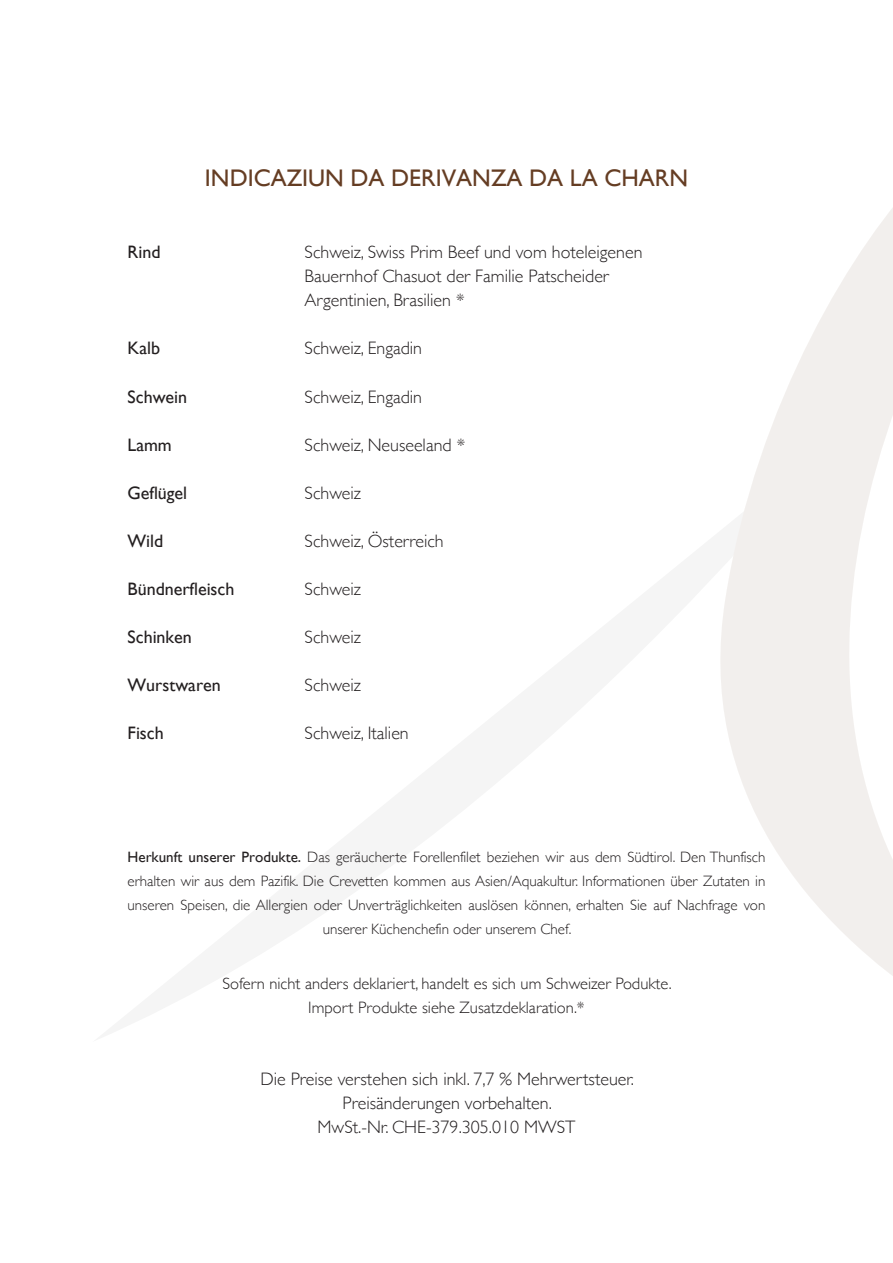
<style>
.page{position:relative;width:893px;height:1263px;background:#fff}
.page>*{position:absolute;margin:0;border:0;box-sizing:border-box;transform-origin:0 0}
.t1{font:24px "Gill Sans";color:#653d23}
.t2{font:300 18px "Gill Sans";color:#231f20}
.t3{font:18px "Gill Sans";color:#231f20}
.t4{font:300 16.5px "Gill Sans";color:#231f20}
.t5{font:300 15px/24px "Gill Sans";color:#231f20;text-align:justify}
.s1{font-weight:400}
</style>
<div class="page">
<svg style="left:720px;top:208px;width:173px;height:768px;fill:#f2efed"></svg>
<p class="t1" style="left:205px;top:164px;width:485px">INDICAZIUN DA DERIVANZA DA LA CHARN</p>
<p class="t3" style="left:128px;top:242px;width:34px">Rind</p>
<p class="t2" style="left:305px;top:238px;width:339px">Schweiz, Swiss Prim Beef und vom hoteleigenen</p>
<p class="t2" style="left:305px;top:262px;width:306px">Bauernhof Chasuot der Familie Patscheider</p>
<p class="t2" style="left:305px;top:286px;width:161px">Argentinien, Brasilien *</p>
<p class="t3" style="left:128px;top:338px;width:34px">Kalb</p>
<p class="t2" style="left:305px;top:334px;width:119px">Schweiz, Engadin</p>
<p class="t3" style="left:128px;top:386px;width:61px">Schwein</p>
<p class="t2" style="left:305px;top:382px;width:119px">Schweiz, Engadin</p>
<p class="t3" style="left:128px;top:434px;width:46px">Lamm</p>
<p class="t2" style="left:305px;top:430px;width:162px">Schweiz, Neuseeland *</p>
<p class="t3" style="left:128px;top:482px;width:61px">Geflügel</p>
<p class="t2" style="left:305px;top:478px;width:58px">Schweiz</p>
<p class="t3" style="left:128px;top:530px;width:37px">Wild</p>
<p class="t2" style="left:305px;top:526px;width:141px">Schweiz, Österreich</p>
<p class="t3" style="left:128px;top:578px;width:108px">Bündnerfleisch</p>
<p class="t2" style="left:305px;top:574px;width:58px">Schweiz</p>
<p class="t3" style="left:128px;top:626px;width:66px">Schinken</p>
<p class="t2" style="left:305px;top:622px;width:58px">Schweiz</p>
<p class="t3" style="left:128px;top:674px;width:95px">Wurstwaren</p>
<p class="t2" style="left:305px;top:670px;width:58px">Schweiz</p>
<p class="t3" style="left:128px;top:722px;width:38px">Fisch</p>
<p class="t2" style="left:305px;top:718px;width:106px">Schweiz, Italien</p>
<p class="t5" style="left:128px;top:844px;width:639px"><span class="s1">Herkunft unserer Produkte.</span> Das geräucherte Forellenfilet beziehen wir aus dem Südtirol. Den Thunfisch erhalten wir aus dem Pazifik. Die Crevetten kommen aus Asien/Aquakultur. Informationen über Zutaten in unseren Speisen, die Allergien oder Unverträglichkeiten auslösen können, erhalten Sie auf Nachfrage von</p>
<p class="t5" style="left:323px;top:916px;width:250px">unserer Küchenchefin oder unserem Chef.</p>
<p class="t4" style="left:223px;top:971px;width:451px">Sofern nicht anders deklariert, handelt es sich um Schweizer Podukte.</p>
<p class="t4" style="left:308px;top:995px;width:278px">Import Produkte siehe Zusatzdeklaration.*</p>
<p class="t2" style="left:260px;top:1065px;width:375px">Die Preise verstehen sich inkl. 7,7 % Mehrwertsteuer.</p>
<p class="t2" style="left:343px;top:1089px;width:211px">Preisänderungen vorbehalten.</p>
<p class="t2" style="left:318px;top:1113px;width:259px">MwSt.-Nr. CHE-379.305.010 MWST</p>
</div>
